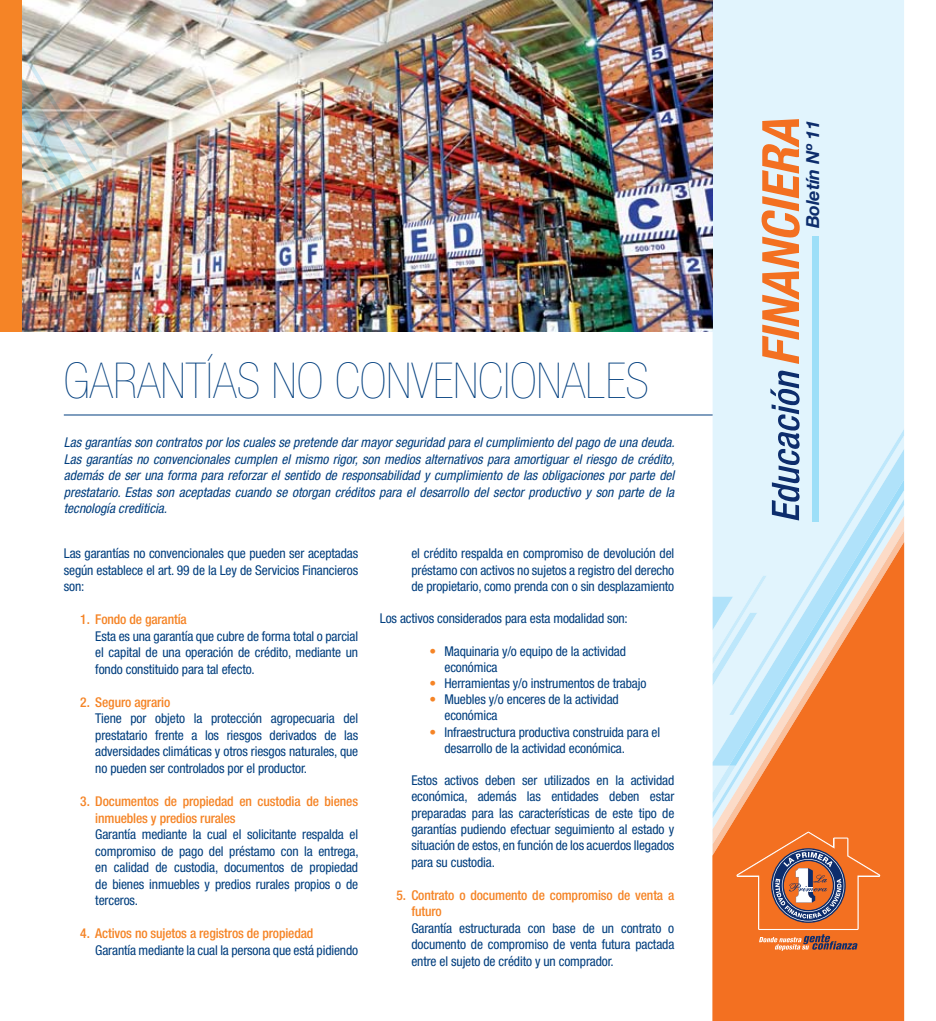
<style>
.page{position:relative;width:936px;height:1021px;background:#fff}
.page>*{position:absolute;margin:0;border:0;box-sizing:border-box;transform-origin:0 0}
.t1{font:200 condensed 49.5px "Helvetica Neue LT Std";color:#003e7e}
.t2{font:italic 700 18px "Helvetica Neue LT Std";letter-spacing:-.01em;color:#0d2d6c}
.t3{font:condensed 13.5px/16.5px "Helvetica Neue LT Std";letter-spacing:-.01em;color:#003e7e;text-align:justify}
.t4{font:italic condensed 13.5px/16.5px "Helvetica Neue LT Std";color:#003e7e;text-align:justify}
.t5{font:500 condensed 13.5px/16.5px "Helvetica Neue LT Std";letter-spacing:-.01em;color:#f58426}
.s1{color:#f58426}
</style>
<div class="page">
<div style="left:712px;top:0;width:192px;height:449px;background:#e1f4fd"></div>
<div style="left:729px;top:429px;width:175px;height:20px;background:#e1f4fd"></div>
<svg style="left:712px;top:449px;width:192px;height:50px;background:#ddf2fc"></svg>
<svg style="left:729px;top:479px;width:175px;height:20px;background:#d6f0fc"></svg>
<svg style="left:712px;top:499px;width:192px;height:43px;background:#d8effa"></svg>
<div style="left:712px;top:902px;width:192px;height:118px;background:#f37021"></div>
<svg style="left:712px;top:542px;width:192px;height:360px;background:#e2b89d"></svg>
<svg style="left:834px;top:603px;width:70px;height:113px;background:#f27b33"></svg>
<svg style="left:736px;top:830px;width:144px;height:120px;background:#d37340"></svg>
<svg style="left:770px;top:370px;width:29px;height:150px;background:#91a9c6"></svg>
<svg style="left:761px;top:119px;width:38px;height:245px;background:#eaae88"></svg>
<div style="left:812px;top:236px;width:6px;height:285px;background:#9ddff8"></div>
<hr style="left:64px;top:414px;width:648px;height:1px;background:#003e7e">
<img style="left:190px;top:0;width:522px;height:331px">
<svg style="left:169px;top:0;width:21px;height:331px"></svg>
<img style="left:169px;top:93px;width:20px;height:238px">
<img style="left:21px;top:0;width:148px;height:331px">
<div style="left:0;top:0;width:21px;height:331px;background:#f58426"></div>
<h1 class="t1" style="left:64px;top:353px;width:586px">GARANTÍAS NO CONVENCIONALES</h1>
<p class="t4" style="left:64px;top:434px;width:612px">Las garantías son contratos por los cuales se pretende dar mayor seguridad para el cumplimiento del pago de una deuda.<br>Las garantías no convencionales cumplen el mismo rigor, son medios alternativos para amortiguar el riesgo de crédito, además de ser una forma para reforzar el sentido de responsabilidad y cumplimiento de las obligaciones por parte del prestatario. Estas son aceptadas cuando se otorgan créditos para el desarrollo del sector productivo y son parte de la tecnología crediticia.</p>
<p class="t3" style="left:411px;top:545px;width:264px">el crédito respalda en compromiso de devolución del préstamo con activos no sujetos a registro del derecho de propietario, como prenda con o sin desplazamiento</p>
<p class="t3" style="left:380px;top:610px;width:249px">Los activos considerados para esta modalidad son:</p>
<p class="t3" style="left:444px;top:642px;width:183px;text-indent:-15px"><span class="s1">•</span> Maquinaria y/o equipo de la actividad económica</p>
<p class="t3" style="left:429px;top:675px;width:218px"><span class="s1">•</span> Herramientas y/o instrumentos de trabajo</p>
<p class="t3" style="left:444px;top:691px;width:176px;text-indent:-15px"><span class="s1">•</span> Muebles y/o enceres de la actividad económica</p>
<p class="t3" style="left:444px;top:723px;width:217px;text-indent:-15px"><span class="s1">•</span> Infraestructura productiva construida para el desarrollo de la actividad económica.</p>
<p class="t3" style="left:411px;top:772px;width:264px">Estos activos deben ser utilizados en la actividad económica, además las entidades deben estar preparadas para las características de este tipo de garantías pudiendo efectuar seguimiento al estado y situación de estos, en función de los acuerdos llegados para su custodia.</p>
<p class="t5" style="left:411px;top:886px;width:264px;text-indent:-15px">5. Contrato o documento de compromiso de venta a futuro</p>
<p class="t3" style="left:411px;top:919px;width:264px">Garantía estructurada con base de un contrato o documento de compromiso de venta futura pactada entre el sujeto de crédito y un comprador.</p>
<p class="t3" style="left:64px;top:545px;width:296px">Las garantías no convencionales que pueden ser aceptadas según establece el art. 99 de la Ley de Servicios Financieros son:</p>
<p class="t5" style="left:80px;top:611px;width:108px">1. Fondo de garantía</p>
<p class="t3" style="left:95px;top:628px;width:264px">Esta es una garantía que cubre de forma total o parcial el capital de una operación de crédito, mediante un fondo constituido para tal efecto.</p>
<p class="t5" style="left:80px;top:693px;width:91px">2. Seguro agrario</p>
<p class="t3" style="left:95px;top:710px;width:264px">Tiene por objeto la protección agropecuaria del prestatario frente a los riesgos derivados de las adversidades climáticas y otros riesgos naturales, que no pueden ser controlados por el productor.</p>
<p class="t5" style="left:95px;top:792px;width:264px;text-indent:-15px">3. Documentos de propiedad en custodia de bienes inmuebles y predios rurales</p>
<p class="t3" style="left:95px;top:825px;width:265px">Garantía mediante la cual el solicitante respalda el compromiso de pago del préstamo con la entrega, en calidad de custodia, documentos de propiedad de bienes inmuebles y predios rurales propios o de terceros.</p>
<p class="t5" style="left:80px;top:924px;width:234px">4. Activos no sujetos a registros de propiedad</p>
<p class="t3" style="left:95px;top:941px;width:264px">Garantía mediante la cual la persona que está pidiendo</p>
<h2 class="t2" style="left:801px;top:228px;width:110px;rotate:-90deg">Boletín Nº 11</h2>
</div>
